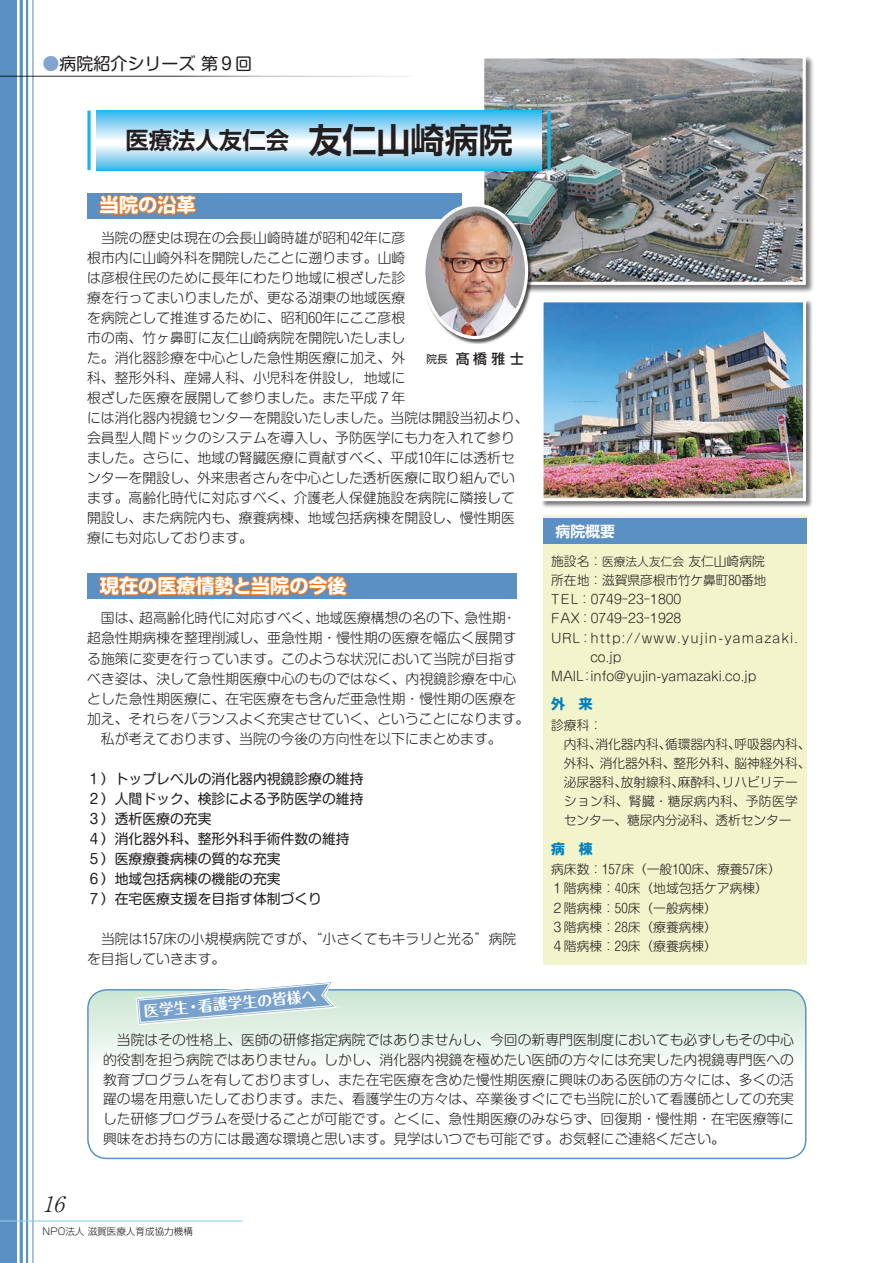
<style>
.page{position:relative;width:893px;height:1263px;background:#fff}
.page>*{position:absolute;margin:0;border:0;box-sizing:border-box;transform-origin:0 0}
.t1{font:700 23.4px "Shin Go Pr 6 De";color:#231f20}
.t2{font:italic 300 21.3px "Ryumin Pr 6";color:#231f20}
.t3{font:700 19.2px "Soft Go Std";color:#fff}
.t4{font:16.95px "Shin M Go Pr 6";color:#231f20}
.t5{font:700 14.85px "Maru Fo Pro";color:#fff}
.t6{font:700 14.85px "Shin Go Pr 6 De";color:#fff}
.t7{font:300 13.8px/20px "Shin M Go Pr 6";color:#231f20}
.t8{font:13.8px/20px "Shin M Go Pr 6";color:#231f20}
.t9{font:500 13.8px "Shin Go Pr 6";color:#231f20}
.t10{font:700 13.8px "Shin M Go Pr 6";color:#0082c0}
.t11{font:300 12.75px/19.2px "Shin M Go Pr 6";color:#231f20}
.t12{font:300 12.75px "Shin M Go Pr 6";letter-spacing:.095em;color:#231f20}
.t13{font:300 9.6px "Shin Go Pr 6";color:#231f20}
.s1{color:#82a5d0}
.s2{font-size:34.05px}
.s3{font-weight:400;font-size:10.65px}
.s4{font-size:11.7px}
</style>
<div class="page">
<div style="left:0;top:0;width:17px;height:1263px;background:#5b90c4"></div>
<hr style="left:20px;top:0;width:3px;height:1263px;background:#5b90c4">
<hr style="left:32px;top:0;width:1px;height:1263px;background:#5b90c4">
<hr style="left:26px;top:0;width:2px;height:1263px;background:#5b90c4">
<hr style="left:0;top:76px;width:412px;height:1px;background:#fff">
<hr style="left:0;top:1220px;width:242px;height:1px;background:#89cfed">
<div style="left:87px;top:193px;width:374px;height:25px;background:#5b90c4"></div>
<div style="left:87px;top:573px;width:430px;height:26px;background:#5b90c4"></div>
<div style="left:481px;top:55px;width:334px;height:239px;background:#231f20;opacity:.6"></div>
<img style="left:485px;top:59px;width:317px;height:222px">
<div style="left:481px;top:55px;width:325px;height:230px;border:3px solid #fff"></div>
<svg style="left:88px;top:990px;width:718px;height:168px"></svg>
<div style="left:87px;top:989px;width:719px;height:170px;border:1px solid #5b90c4;border-radius:19px"></div>
<svg style="left:135px;top:982px;width:203px;height:44px"></svg>
<div style="left:422px;top:203px;width:111px;height:141px;background:#231f20;opacity:.75"></div>
<img style="left:424px;top:205px;width:103px;height:132px">
<div style="left:422px;top:203px;width:106px;height:136px;border:3px solid #fff;border-radius:50%"></div>
<svg style="left:97px;top:194px;width:100px;height:25px"></svg>
<div style="left:540px;top:299px;width:273px;height:209px;background:#231f20;opacity:.6"></div>
<img style="left:544px;top:303px;width:258px;height:194px">
<div style="left:540px;top:299px;width:266px;height:202px;border:3px solid #fff"></div>
<svg style="left:99px;top:575px;width:249px;height:21px"></svg>
<svg style="left:547px;top:111px;width:4px;height:59px"></svg>
<svg style="left:87px;top:111px;width:4px;height:59px"></svg>
<svg style="left:96px;top:111px;width:446px;height:59px"></svg>
<div style="left:543px;top:516px;width:263px;height:449px;background:#f2f5cb"></div>
<div style="left:543px;top:519px;width:263px;height:25px;background:#5b90c4"></div>
<p class="t4" style="left:43px;top:50px;width:211px"><span class="s1">●</span>病院紹介シリーズ 第９回</p>
<h1 class="t1" style="left:125px;top:121px;width:389px">医療法人友仁会 <span class="s2">友仁山崎病院</span></h1>
<h3 class="t3" style="left:100px;top:191px;width:97px">当院の沿革</h3>
<p class="t7" style="left:87px;top:227px;width:443px">　当院の歴史は現在の会長山崎時雄が昭和42年に彦<br>根市内に山崎外科を開院したことに遡ります。山崎<br>は彦根住民のために長年にわたり地域に根ざした診<br>療を行ってまいりましたが、更なる湖東の地域医療<br>を病院として推進するために、昭和60年にここ彦根<br>市の南、竹ヶ鼻町に友仁山崎病院を開院いたしまし<br>た。消化器診療を中心とした急性期医療に加え、外<br>科、整形外科、産婦人科、小児科を併設し,地域に<br>根ざした医療を展開して参りました。また平成7 年<br>には消化器内視鏡センターを開設いたしました。当院は開設当初より、会員型人間ドックのシステムを導入し、予防医学にも力を入れて参りました。さらに、地域の腎臓医療に貢献すべく、平成10年には透析センターを開設し、外来患者さんを中心とした透析医療に取り組んでいます。高齢化時代に対応すべく、介護老人保健施設を病院に隣接して開設し、また病院内も、療養病棟、地域包括病棟を開設し、慢性期医療にも対応しております。</p>
<p class="t9" style="left:427px;top:347px;width:99px"><span class="s3">院長</span> 髙橋 雅 士</p>
<h3 class="t3" style="left:100px;top:572px;width:248px">現在の医療情勢と当院の今後</h3>
<p class="t7" style="left:87px;top:607px;width:444px">　国は、超高齢化時代に対応すべく、地域医療構想の名の下、急性期・超急性期病棟を整理削減し、亜急性期・慢性期の医療を幅広く展開する施策に変更を行っています。このような状況において当院が目指すべき姿は、決して急性期医療中心のものではなく、内視鏡診療を中心とした急性期医療に、在宅医療をも含んだ亜急性期・慢性期の医療を加え、それらをバランスよく充実させていく、ということになります。　私が考えております、当院の今後の方向性を以下にまとめます。</p>
<p class="t8" style="left:87px;top:768px;width:278px">１）トップレベルの消化器内視鏡診療の維持<br>２）人間ドック、検診による予防医学の維持<br>３）透析医療の充実<br>４）消化器外科、整形外科手術件数の維持<br>５）医療療養病棟の質的な充実<br>６）地域包括病棟の機能の充実<br>７）在宅医療支援を目指す体制づくり</p>
<p class="t7" style="left:87px;top:928px;width:431px">　当院は157床の小規模病院ですが、“小さくてもキラリと光る”病院を目指していきます。</p>
<p class="t5" style="left:143px;top:999px;width:174px;rotate:-5deg">医学生・看護学生の皆様へ</p>
<p class="t6" style="left:555px;top:519px;width:61px">病院概要</p>
<p class="t11" style="left:551px;top:551px;width:215px">施設名：<span class="s4">医療法人友仁会</span> 友仁山崎病院</p>
<p class="t11" style="left:551px;top:570px;width:217px">所在地：滋賀県彦根市竹ケ鼻町80番地</p>
<p class="t11" style="left:551px;top:589px;width:132px">TEL：0749-23-1800</p>
<p class="t11" style="left:551px;top:608px;width:132px">FAX：0749-23-1928</p>
<p class="t12" style="left:551px;top:627px;width:248px">URL：http://www.yujin-yamazaki.</p>
<p class="t11" style="left:590px;top:646px;width:32px">co.jp</p>
<p class="t11" style="left:551px;top:666px;width:207px">MAIL：info@yujin-yamazaki.co.jp</p>
<p class="t10" style="left:551px;top:692px;width:43px">外　来</p>
<p class="t11" style="left:564px;top:714px;width:248px;text-indent:-13px">診療科：<br>内科、消化器内科、循環器内科、呼吸器内科、外科、消化器外科、整形外科、脳神経外科、泌尿器科、放射線科、麻酔科、リハビリテーション科、腎臓・糖尿病内科、予防医学センター、糖尿内分泌科、透析センター</p>
<p class="t10" style="left:551px;top:837px;width:43px">病　棟</p>
<p class="t11" style="left:551px;top:859px;width:231px">病床数：157床（一般100床、療養57床）<br>１階病棟：40床（地域包括ケア病棟）<br>２階病棟：50床（一般病棟）<br>３階病棟：28床（療養病棟）<br>４階病棟：29床（療養病棟）</p>
<h2 class="t2" style="left:43px;top:1187px;width:31px">16</h2>
<p class="t7" style="left:103px;top:1029px;width:692px;text-align:justify">　当院はその性格上、医師の研修指定病院ではありませんし、今回の新専門医制度においても必ずしもその中心的役割を担う病院ではありません。しかし、消化器内視鏡を極めたい医師の方々には充実した内視鏡専門医への教育プログラムを有しておりますし、また在宅医療を含めた慢性期医療に興味のある医師の方々には、多くの活躍の場を用意いたしております。また、看護学生の方々は、卒業後すぐにでも当院に於いて看護師としての充実した研修プログラムを受けることが可能です。とくに、急性期医療のみならず、回復期・慢性期・在宅医療等に興味をお持ちの方には最適な環境と思います。見学はいつでも可能です。お気軽にご連絡ください。</p>
<p class="t13" style="left:42px;top:1224px;width:153px">ＮＰＯ法人 滋賀医療人育成協力機構</p>
</div>
